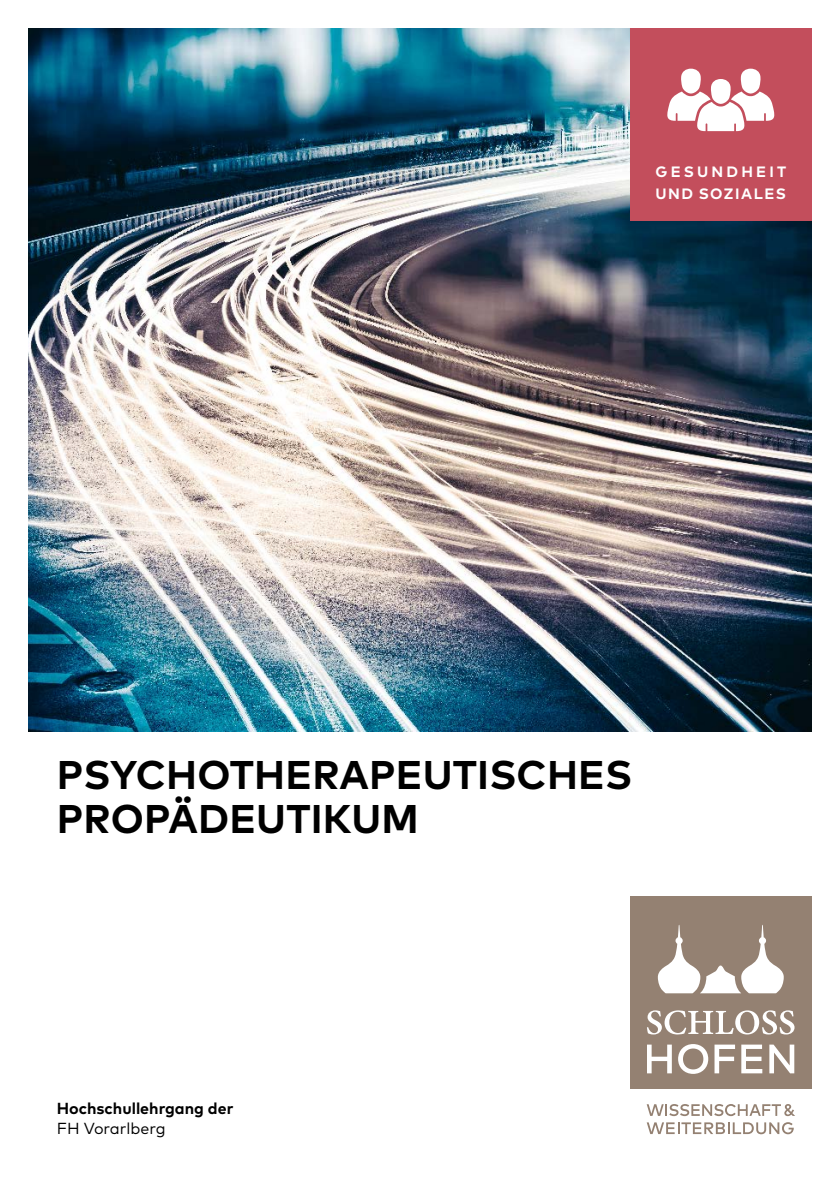
<style>
.page{position:relative;width:840px;height:1191px;background:#fff}
.page>*{position:absolute;margin:0;border:0;box-sizing:border-box;transform-origin:0 0}
.t1{font:700 40px "Mark Pro";letter-spacing:.005em;color:#000}
.t2{font:700 16px "Mark Pro";color:#000}
.t3{font:16px "Mark Pro";color:#000}
.t4{font:700 15px/21px "Mark Pro";letter-spacing:.155em;color:#fff}
</style>
<div class="page">
<img style="left:28px;top:28px;width:783px;height:703px">
<div style="left:629px;top:896px;width:182px;height:193px;background:#948172"></div>
<svg style="left:647px;top:1010px;width:147px;height:24px"></svg>
<svg style="left:647px;top:1044px;width:24px;height:29px"></svg>
<svg style="left:678px;top:1044px;width:29px;height:30px"></svg>
<svg style="left:714px;top:1044px;width:20px;height:29px"></svg>
<svg style="left:741px;top:1044px;width:20px;height:29px"></svg>
<svg style="left:769px;top:1044px;width:24px;height:29px"></svg>
<svg style="left:657px;top:925px;width:126px;height:68px"></svg>
<svg style="left:646px;top:1104px;width:148px;height:12px"></svg>
<svg style="left:646px;top:1122px;width:147px;height:12px"></svg>
<div style="left:629px;top:28px;width:182px;height:193px;background:#c34e5c"></div>
<svg style="left:667px;top:69px;width:107px;height:62px"></svg>
<p class="t4" style="left:655px;top:160px;width:132px">GESUNDHEIT<br>UND SOZIALES</p>
<p class="t1" style="left:57px;top:744px;width:576px">PSYCHOTHERAPEUTISCHES</p>
<p class="t1" style="left:57px;top:788px;width:363px">PROPÄDEUTIKUM</p>
<p class="t2" style="left:57px;top:1096px;width:178px">Hochschullehrgang der</p>
<p class="t3" style="left:57px;top:1116px;width:110px">FH Vorarlberg</p>
</div>
